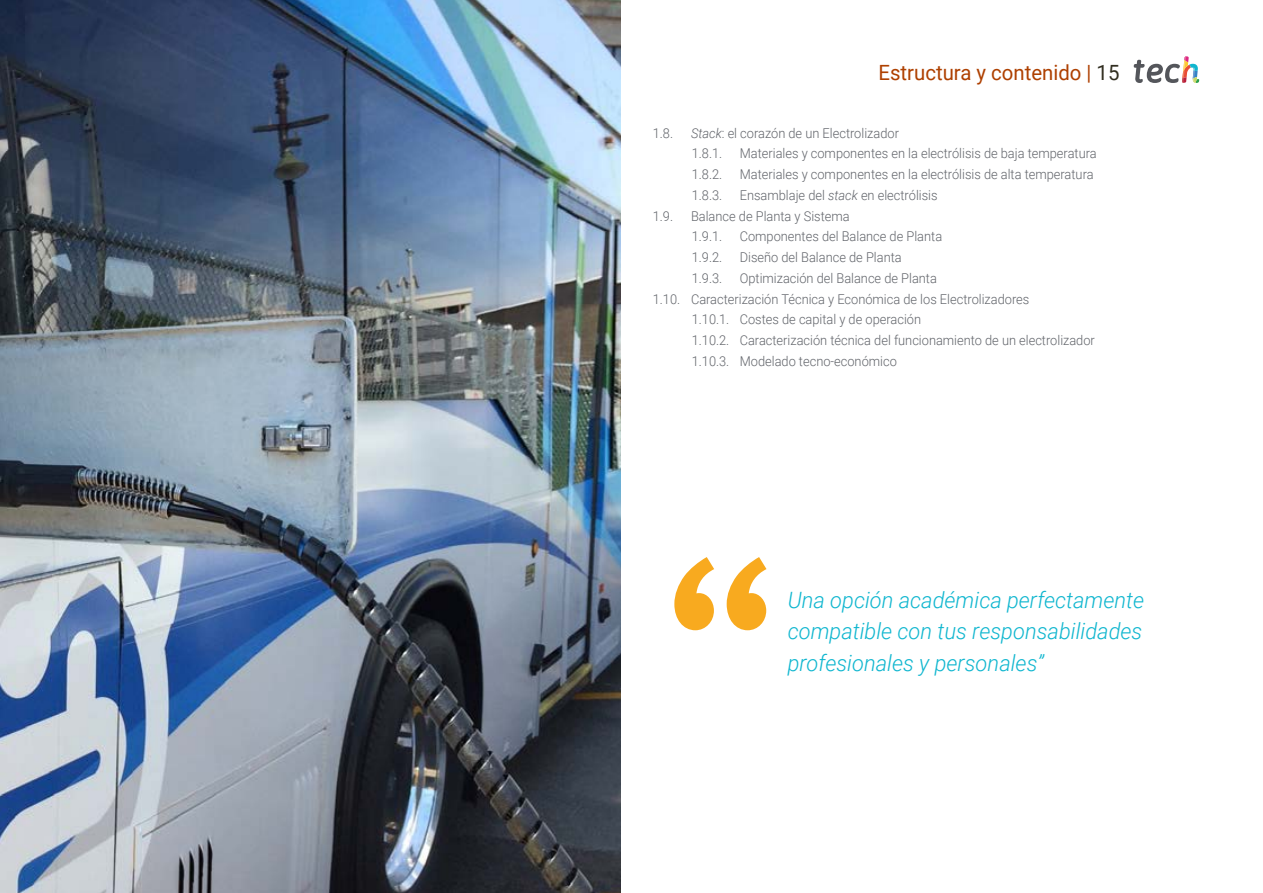
<style>
.page{position:relative;width:1263px;height:893px;background:#fff}
.page>*{position:absolute;margin:0;border:0;box-sizing:border-box;transform-origin:0 0}
.t1{font:italic 300 22.5px/31.5px "Roboto";color:#0fb6cf;text-align:justify}
.t2{font:21px "Roboto";color:#ae4000}
.t3{font:300 13.5px/20.7px "Roboto";color:#61646a;scale:.95 1}
.s1{color:#312e20}
.s2{font-style:italic}
</style>
<div class="page">
<svg style="left:674px;top:557px;width:92px;height:73px"></svg>
<img style="left:0;top:0;width:621px;height:893px">
<svg style="left:1134px;top:56px;width:65px;height:27px"></svg>
<h2 class="t2" style="left:878px;top:57px;width:242px">Estructura y contenido | <span class="s1">15</span></h2>
<p class="t3" style="left:653px;top:122px;width:23px">1.8.</p>
<p class="t3" style="left:691px;top:122px;width:220px"><span class="s2">Stack</span>: el corazón de un Electrolizador<br>1.8.1.</p>
<p class="t3" style="left:740px;top:143px;width:377px">Materiales y componentes en la electrólisis de baja temperatura</p>
<p class="t3" style="left:692px;top:164px;width:34px">1.8.2.</p>
<p class="t3" style="left:740px;top:164px;width:374px">Materiales y componentes en la electrólisis de alta temperatura</p>
<p class="t3" style="left:692px;top:184px;width:34px">1.8.3.</p>
<p class="t3" style="left:740px;top:184px;width:210px">Ensamblaje del <span class="s2">stack</span> en electrólisis</p>
<p class="t3" style="left:653px;top:205px;width:23px">1.9.</p>
<p class="t3" style="left:691px;top:205px;width:169px">Balance de Planta y Sistema<br>1.9.1.</p>
<p class="t3" style="left:740px;top:226px;width:215px">Componentes del Balance de Planta</p>
<p class="t3" style="left:692px;top:247px;width:34px">1.9.2.</p>
<p class="t3" style="left:740px;top:247px;width:172px">Diseño del Balance de Planta</p>
<p class="t3" style="left:692px;top:267px;width:34px">1.9.3.</p>
<p class="t3" style="left:740px;top:267px;width:209px">Optimización del Balance de Planta</p>
<p class="t3" style="left:653px;top:288px;width:398px">1.10. Caracterización Técnica y Económica de los Electrolizadores</p>
<p class="t3" style="left:692px;top:309px;width:243px">1.10.1. Costes de capital y de operación</p>
<p class="t3" style="left:692px;top:330px;width:426px">1.10.2. Caracterización técnica del funcionamiento de un electrolizador</p>
<p class="t3" style="left:692px;top:350px;width:217px">1.10.3. Modelado tecno-económico</p>
<h1 class="t1" style="left:788px;top:583px;width:358px">Una opción académica perfectamente compatible con tus responsabilidades profesionales y personales”</h1>
</div>
